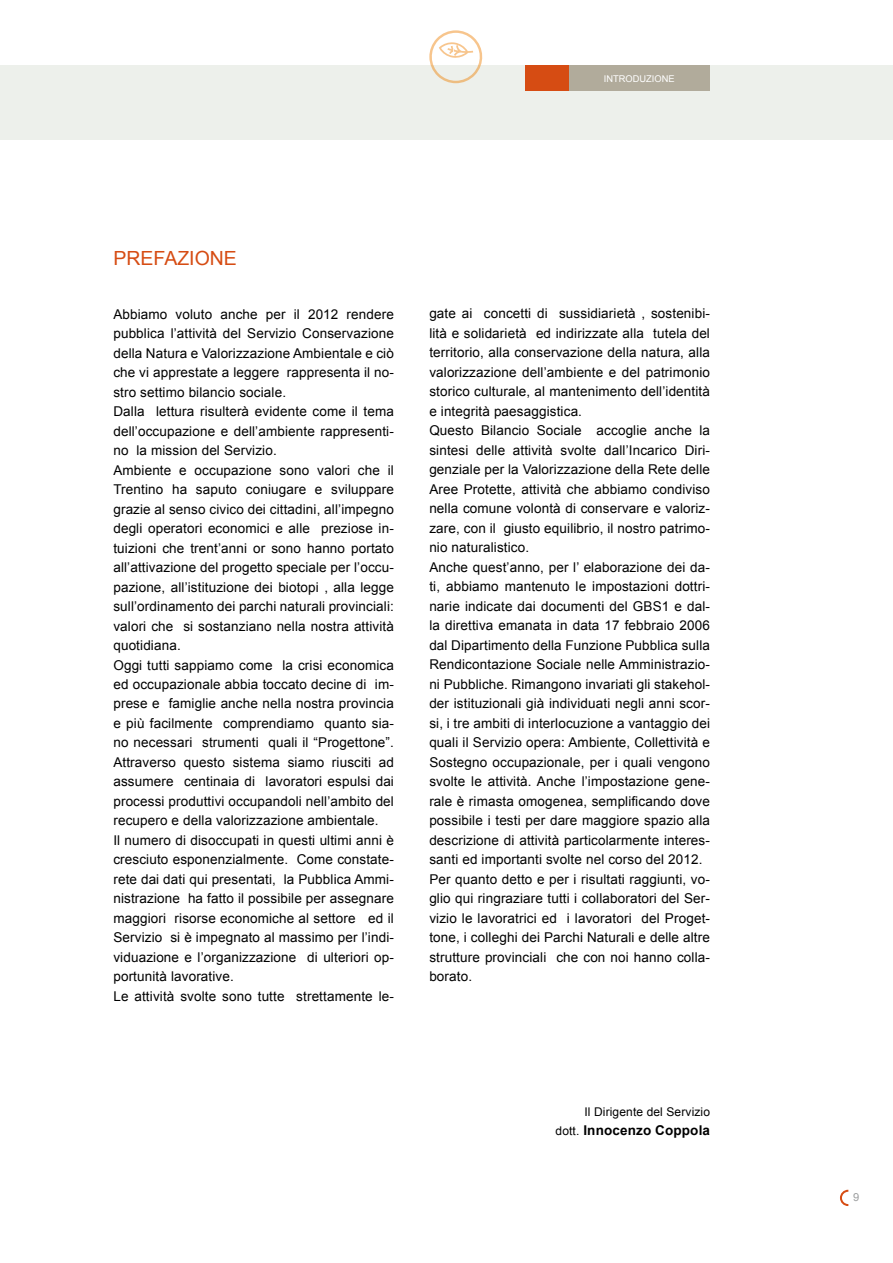
<style>
.page{position:relative;width:893px;height:1263px;background:#fff}
.page>*{position:absolute;margin:0;border:0;box-sizing:border-box;transform-origin:0 0}
.t1{font:19.5px "Arial";color:#d64c13}
.t2{font:13.5px/19.5px "Arial";letter-spacing:.01em;color:#000}
.t3{font:700 13.5px "Arial";letter-spacing:.01em;color:#000}
.t4{font:12px "Arial";letter-spacing:.01em;color:#000}
.t5{font:11.1px "Arial";color:#9c9e9f}
.t6{font:9.3px "Arial";color:#fff}
.s1{font-weight:400;font-size:12px}
</style>
<div class="page">
<div style="left:0;top:65px;width:893px;height:74px;background:#edf0eb"></div>
<svg style="left:840px;top:1190px;width:8px;height:16px"></svg>
<div style="left:568px;top:65px;width:142px;height:25px;background:#b1ab9b"></div>
<div style="left:526px;top:65px;width:43px;height:25px;background:#d64c13"></div>
<svg style="left:429px;top:30px;width:54px;height:53px"></svg>
<h1 class="t1" style="left:113px;top:245px;width:125px">PREFAZIONE</h1>
<p class="t6" style="left:604px;top:72px;width:72px">INTRODUZIONE</p>
<p class="t2" style="left:113px;top:304px;width:282px">Abbiamo voluto anche per il 2012 rendere pubblica l’attività del Servizio Conservazione della Natura e Valorizzazione Ambientale e ciò che vi apprestate a leggere rappresenta il no&shy;stro settimo bilancio sociale.<br>Dalla lettura risulterà evidente come il tema dell’occupazione e dell’ambiente rappresenti&shy;no la mission del Servizio.<br>Ambiente e occupazione sono valori che il Trentino ha saputo coniugare e sviluppare grazie al senso civico dei cittadini, all’impegno degli operatori economici e alle preziose in&shy;tuizioni che trent’anni or sono hanno portato all’attivazione del progetto speciale per l’occu&shy;pazione, all’istituzione dei biotopi , alla legge sull’ordinamento dei parchi naturali provinciali: valori che si sostanziano nella nostra attività quotidiana.<br>Oggi tutti sappiamo come la crisi economica ed occupazionale abbia toccato decine di im&shy;prese e famiglie anche nella nostra provincia e più facilmente comprendiamo quanto sia&shy;no necessari strumenti quali il “Progettone”.<br>Attraverso questo sistema siamo riusciti ad assumere centinaia di lavoratori espulsi dai processi produttivi occupandoli nell’ambito del recupero e della valorizzazione ambientale.<br>Il numero di disoccupati in questi ultimi anni è cresciuto esponenzialmente. Come constate&shy;rete dai dati qui presentati, la Pubblica Ammi&shy;nistrazione ha fatto il possibile per assegnare maggiori risorse economiche al settore ed il Servizio si è impegnato al massimo per l’indi&shy;viduazione e l’organizzazione di ulteriori op&shy;portunità lavorative.<br>Le attività svolte sono tutte strettamente le-</p>
<p class="t2" style="left:429px;top:304px;width:282px">gate ai concetti di sussidiarietà , sostenibi&shy;lità e solidarietà ed indirizzate alla tutela del territorio, alla conservazione della natura, alla valorizzazione dell’ambiente e del patrimonio storico culturale, al mantenimento dell’identità e integrità paesaggistica.<br>Questo Bilancio Sociale accoglie anche la sintesi delle attività svolte dall’Incarico Diri&shy;genziale per la Valorizzazione della Rete delle Aree Protette, attività che abbiamo condiviso nella comune volontà di conservare e valoriz&shy;zare, con il giusto equilibrio, il nostro patrimo&shy;nio naturalistico.<br>Anche quest’anno, per l’ elaborazione dei da&shy;ti, abbiamo mantenuto le impostazioni dottri&shy;narie indicate dai documenti del GBS1 e dal&shy;la direttiva emanata in data 17 febbraio 2006 dal Dipartimento della Funzione Pubblica sulla Rendicontazione Sociale nelle Amministrazio&shy;ni Pubbliche. Rimangono invariati gli stakehol&shy;der istituzionali già individuati negli anni scor&shy;si, i tre ambiti di interlocuzione a vantaggio dei quali il Servizio opera: Ambiente, Collettività e Sostegno occupazionale, per i quali vengono svolte le attività. Anche l’impostazione gene&shy;rale è rimasta omogenea, semplificando dove possibile i testi per dare maggiore spazio alla descrizione di attività particolarmente interes&shy;santi ed importanti svolte nel corso del 2012.<br>Per quanto detto e per i risultati raggiunti, vo&shy;glio qui ringraziare tutti i collaboratori del Ser&shy;vizio le lavoratrici ed i lavoratori del Proget&shy;tone, i colleghi dei Parchi Naturali e delle altre strutture provinciali che con noi hanno colla&shy;borato.</p>
<p class="t4" style="left:584px;top:1104px;width:127px">Il Dirigente del Servizio</p>
<p class="t3" style="left:556px;top:1122px;width:156px"><span class="s1">dott.</span> Innocenzo Coppola</p>
<p class="t5" style="left:853px;top:1190px;width:8px">9</p>
</div>
